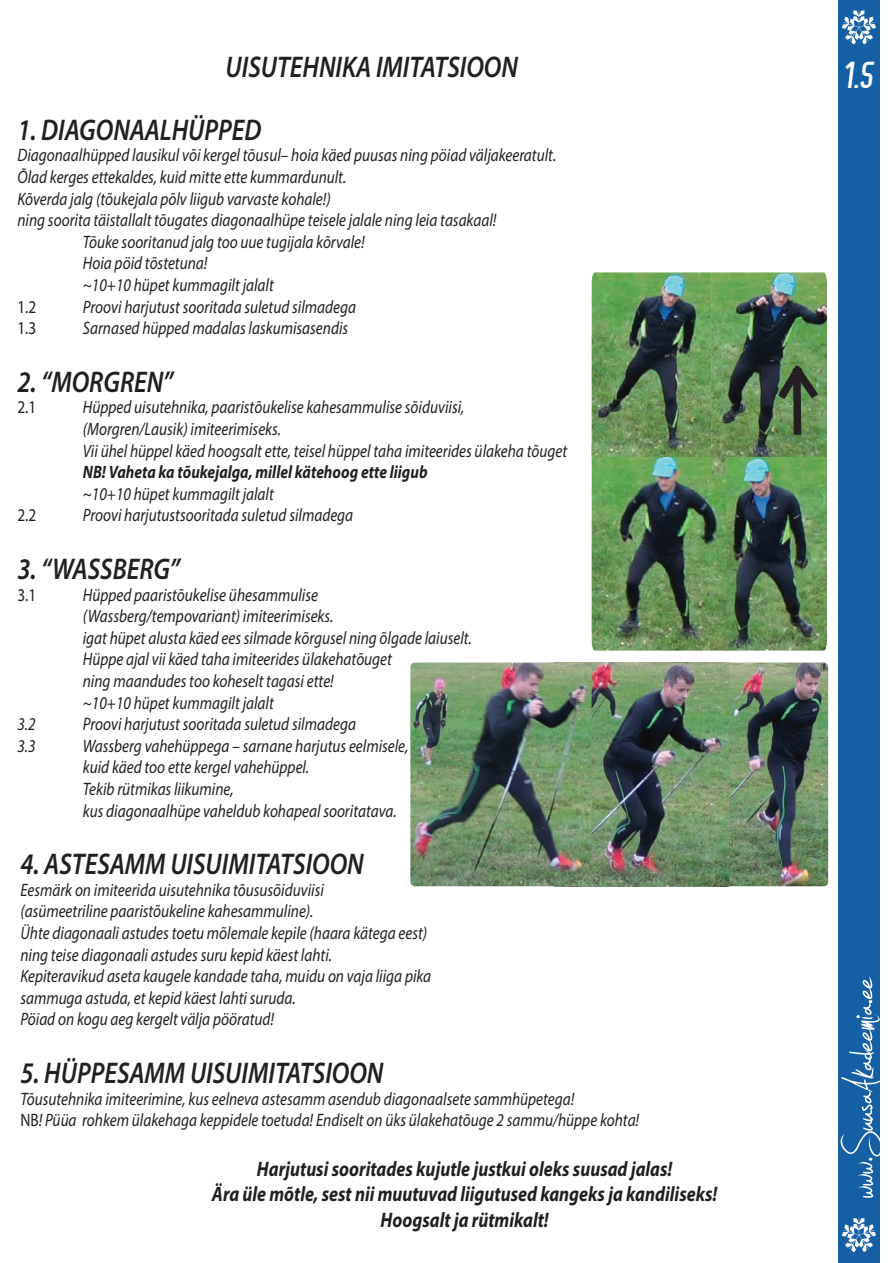
<style>
.page{position:relative;width:893px;height:1263px;background:#fff}
.page>*{position:absolute;margin:0;border:0;box-sizing:border-box;transform-origin:0 0}
.t1{font:76.05px "Jellyka Estrya's Handwriting";color:#fff}
.t2{font:33px "Air Americana";color:#fff}
.t3{font:italic 600 30px "Myriad Pro";color:#231f20;scale:.85 1}
.t4{font:italic 700 21px/25.2px "Myriad Pro";color:#231f20;text-align:center;scale:.85 1}
.t5{font:italic 18px/21.6px "Myriad Pro";color:#231f20;scale:.85 1}
.t6{font:italic 700 18px "Myriad Pro";color:#231f20;scale:.85 1}
.t7{font:18px "Myriad Pro";color:#231f20;scale:.85 1}
.s1{font-style:normal}
</style>
<div class="page">
<img style="left:592px;top:457px;width:134px;height:194px">
<img style="left:592px;top:272px;width:119px;height:185px">
<img style="left:711px;top:272px;width:116px;height:203px">
<img style="left:726px;top:457px;width:101px;height:194px">
<svg style="left:771px;top:357px;width:54px;height:85px;background:#57784c"></svg>
<img style="left:729px;top:662px;width:99px;height:224px">
<img style="left:592px;top:662px;width:137px;height:224px">
<img style="left:410px;top:662px;width:182px;height:224px">
<div style="left:839px;top:0;width:41px;height:1263px;background:#1560a5"></div>
<svg style="left:842px;top:11px;width:34px;height:34px"></svg>
<svg style="left:842px;top:1218px;width:34px;height:34px"></svg>
<h3 class="t3" style="left:226px;top:48px;width:345px">UISUTEHNIKA IMITATSIOON</h3>
<h3 class="t3" style="left:17px;top:111px;width:289px">1. DIAGONAALHÜPPED</h3>
<p class="t5" style="left:17px;top:144px;width:635px">Diagonaalhüpped lausikul või kergel tõusul– hoia käed puusas ning pöiad väljakeeratult.</p>
<p class="t5" style="left:17px;top:166px;width:388px">Õlad kerges ettekaldes, kuid mitte ette kummardunult.</p>
<p class="t5" style="left:17px;top:187px;width:370px">Kõverda jalg (tõukejala põlv liigub varvaste kohale!)</p>
<p class="t5" style="left:17px;top:209px;width:565px">ning soorita täistallalt tõugates diagonaalhüpe teisele jalale ning leia tasakaal!</p>
<p class="t5" style="left:83px;top:231px;width:333px">Tõuke sooritanud jalg too uue tugijala kõrvale!</p>
<p class="t5" style="left:83px;top:252px;width:148px">Hoia pöid tõstetuna!</p>
<p class="t5" style="left:83px;top:274px;width:226px">~10+10 hüpet kummagilt jalalt</p>
<p class="t7" style="left:17px;top:295px;width:24px">1.2</p>
<p class="t5" style="left:83px;top:295px;width:323px">Proovi harjutust sooritada suletud silmadega</p>
<p class="t7" style="left:17px;top:317px;width:24px">1.3</p>
<p class="t5" style="left:83px;top:317px;width:314px">Sarnased hüpped madalas laskumisasendis</p>
<h3 class="t3" style="left:17px;top:363px;width:185px">2. “MORGREN”</h3>
<p class="t7" style="left:17px;top:396px;width:24px">2.1</p>
<p class="t5" style="left:83px;top:396px;width:571px">Hüpped uisutehnika, paaristõukelise kahesammulise sõiduviisi, (Morgren/Lausik) imiteerimiseks.<br>Vii ühel hüppel käed hoogsalt ette, teisel hüppel taha imiteerides ülakeha tõuget</p>
<p class="t6" style="left:83px;top:460px;width:407px">NB! Vaheta ka tõukejalga, millel kätehoog ette liigub</p>
<p class="t5" style="left:83px;top:483px;width:226px">~10+10 hüpet kummagilt jalalt</p>
<p class="t7" style="left:17px;top:504px;width:24px">2.2</p>
<p class="t5" style="left:83px;top:504px;width:320px">Proovi harjutustsooritada suletud silmadega</p>
<h3 class="t3" style="left:17px;top:550px;width:193px">3. “WASSBERG”</h3>
<p class="t7" style="left:17px;top:583px;width:24px">3.1</p>
<p class="t5" style="left:83px;top:583px;width:459px">Hüpped paaristõukelise ühesammulise (Wassberg/tempovariant) imiteerimiseks.<br>igat hüpet alusta käed ees silmade kõrgusel ning õlgade laiuselt.<br>Hüppe ajal vii käed taha imiteerides ülakehatõuget<br>ning maandudes too koheselt tagasi ette!<br>~10+10 hüpet kummagilt jalalt</p>
<p class="t5" style="left:17px;top:713px;width:23px">3.2</p>
<p class="t5" style="left:83px;top:713px;width:323px">Proovi harjutust sooritada suletud silmadega</p>
<p class="t5" style="left:17px;top:735px;width:23px">3.3</p>
<p class="t5" style="left:83px;top:735px;width:384px">Wassberg vahehüppega – sarnane harjutus eelmisele, kuid käed too ette kergel vahehüppel.<br>Tekib rütmikas liikumine,<br>kus diagonaalhüpe vaheldub kohapeal sooritatava.</p>
<h3 class="t3" style="left:20px;top:845px;width:405px">4. ASTESAMM UISUIMITATSIOON</h3>
<p class="t5" style="left:20px;top:879px;width:485px">Eesmärk on imiteerida uisutehnika tõususõiduviisi<br>(asümeetriline paaristõukeline kahesammuline).<br>Ühte diagonaali astudes toetu mõlemale kepile (haara kätega eest) ning teise diagonaali astudes suru kepid käest lahti.<br>Kepiteravikud aseta kaugele kandade taha, muidu on vaja liiga pika sammuga astuda, et kepid käest lahti suruda.<br>Pöiad on kogu aeg kergelt välja pööratud!</p>
<h3 class="t3" style="left:20px;top:1054px;width:429px">5. HÜPPESAMM UISUIMITATSIOON</h3>
<p class="t5" style="left:20px;top:1087px;width:730px">Tõusutehnika imiteerimine, kus eelneva astesamm asendub diagonaalsete sammhüpetega!<br><span class="s1">NB</span>! Püüa rohkem ülakehaga keppidele toetuda! Endiselt on üks ülakehatõuge 2 sammu/hüppe kohta!</p>
<p class="t4" style="left:212px;top:1156px;width:596px">Harjutusi sooritades kujutle justkui oleks suusad jalas!<br>Ära üle mõtle, sest nii muutuvad liigutused kangeks ja kandiliseks!<br>Hoogsalt ja rütmikalt!</p>
<h2 class="t2" style="left:844px;top:58px;width:32px">1.5</h2>
<h1 class="t1" style="left:831px;top:1198px;width:224px;rotate:-90deg">www.SuusaAkadeemia.ee</h1>
</div>
